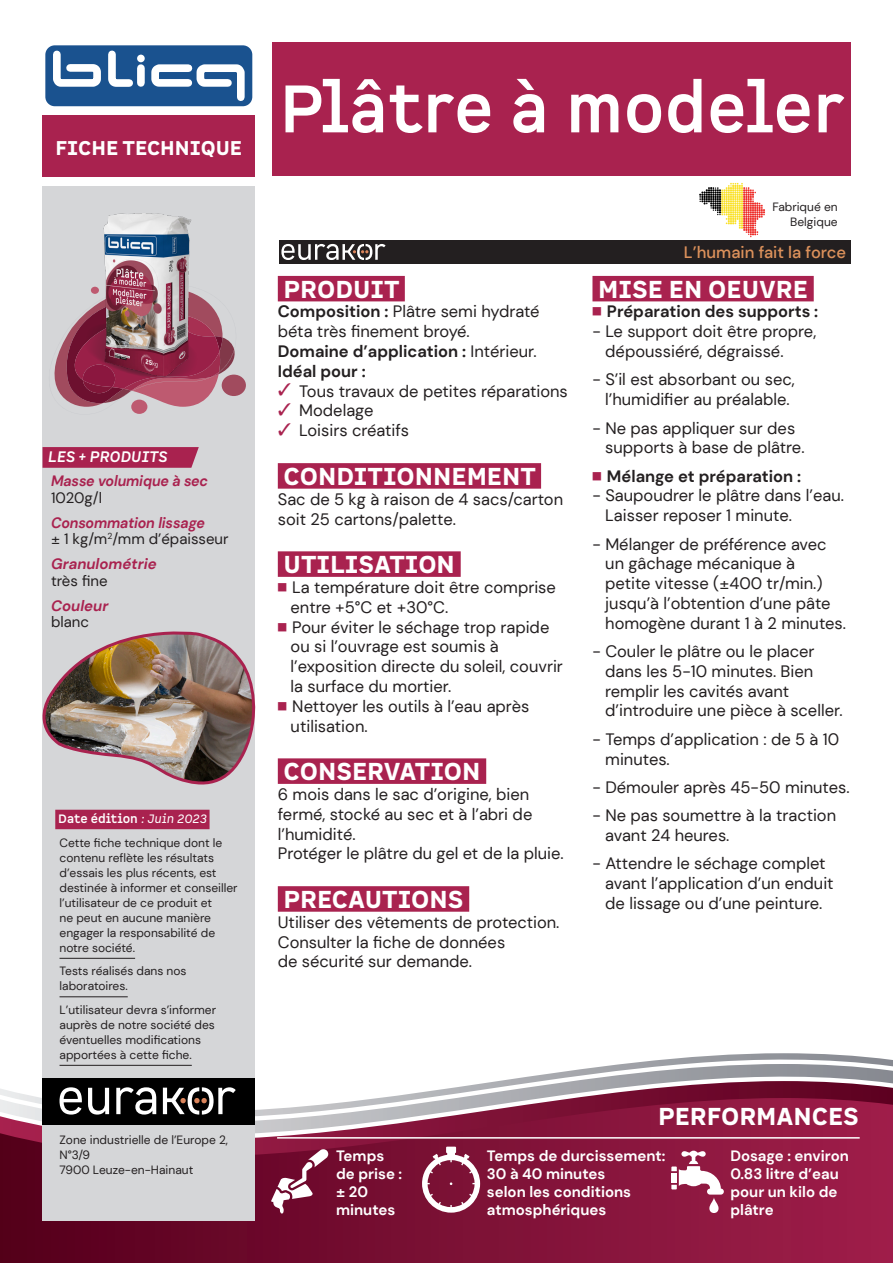
<style>
.page{position:relative;width:893px;height:1263px;background:#fff}
.page>*{position:absolute;margin:0;border:0;box-sizing:border-box;transform-origin:0 0}
.t1{font:700 66px "Spock Pro";color:#fff}
.TitreRouge{font:900 24px "Spock Pro";color:#fff}
.t2{font:900 19.5px "Spock Pro";color:#fff}
.t3{font:16.5px/19.8px "DM Sans";color:#231f20}
.t4{font:700 16.5px "DM Sans";color:#231f20}
.t5{font:500 16.5px "DM Sans";color:#dc915b}
.t6{font:700 15px/18px "DM Sans";color:#fff}
.t7{font:15px/16.5px "DM Sans";color:#231f20}
.t8{font:italic 700 15px/16.5px "DM Sans";color:#a9224f}
.t9{font:italic 700 15px/16.5px "DM Sans";color:#a9224f;scale:.95 1}
.t10{font:italic 700 15px "Spock Pro";color:#fff}
.AdresseSouligné{font:12px/15px "DM Sans";color:#231f20}
.AdresseSouligné-2{font:700 12px "Spock Pro";color:#fff}
.s1{font-weight:400;font-style:normal;color:#231f20}
.s2{font-weight:700;font-style:italic;color:#a9224f}
.s3{font-weight:400;font-style:italic}
.s4{font-weight:700}
.s5{font-weight:400}
</style>
<div class="page">
<div style="left:279px;top:240px;width:571px;height:24px;background:#231f20"></div>
<svg style="left:0;top:1049px;width:893px;height:49px"></svg>
<svg style="left:0;top:1098px;width:893px;height:165px;background:#892245"></svg>
<div style="left:43px;top:186px;width:212px;height:1034px;background:#d5d6d8"></div>
<div style="left:278px;top:276px;width:127px;height:25px;background:#a9224f"></div>
<div style="left:278px;top:463px;width:263px;height:26px;background:#a9224f"></div>
<div style="left:278px;top:551px;width:183px;height:26px;background:#a9224f"></div>
<div style="left:278px;top:758px;width:208px;height:26px;background:#a9224f"></div>
<div style="left:278px;top:886px;width:191px;height:26px;background:#a9224f"></div>
<svg style="left:222px;top:375px;width:24px;height:21px"></svg>
<svg style="left:54px;top:314px;width:188px;height:100px"></svg>
<img style="left:85px;top:213px;width:132px;height:177px">
<div style="left:272px;top:43px;width:578px;height:133px;background:#a9224f"></div>
<div style="left:44px;top:44px;width:210px;height:64px;background:#1a528f;border-radius:11px"></div>
<div style="left:43px;top:43px;width:212px;height:66px;border:3px solid #fff;border-radius:11px"></div>
<div style="left:43px;top:115px;width:212px;height:61px;background:#a9224f"></div>
<div style="left:43px;top:1079px;width:212px;height:46px;background:#000"></div>
<svg style="left:60px;top:1087px;width:22px;height:27px"></svg>
<svg style="left:88px;top:1088px;width:21px;height:26px"></svg>
<svg style="left:116px;top:1087px;width:40px;height:27px"></svg>
<svg style="left:163px;top:1087px;width:73px;height:27px"></svg>
<div style="left:55px;top:810px;width:155px;height:19px;background:#a9224f"></div>
<hr style="left:60px;top:958px;width:75px;height:1px;background:#231f20">
<hr style="left:60px;top:996px;width:68px;height:1px;background:#231f20">
<hr style="left:60px;top:1065px;width:132px;height:1px;background:#231f20">
<svg style="left:43px;top:447px;width:156px;height:21px;background:#aa2854"></svg>
<svg style="left:709px;top:1197px;width:9px;height:16px"></svg>
<svg style="left:671px;top:1151px;width:53px;height:43px"></svg>
<div style="left:671px;top:1173px;width:6px;height:10px;background:#fff"></div>
<div style="left:592px;top:276px;width:222px;height:25px;background:#a9224f"></div>
<svg style="left:271px;top:1148px;width:57px;height:67px"></svg>
<svg style="left:422px;top:1146px;width:58px;height:66px"></svg>
<hr style="left:277px;top:1137px;width:583px;height:1px;background:#fff">
<svg style="left:699px;top:183px;width:66px;height:54px"></svg>
<svg style="left:281px;top:244px;width:105px;height:16px"></svg>
<img style="left:42px;top:621px;width:214px;height:170px">
<svg style="left:53px;top:51px;width:192px;height:50px"></svg>
<p class="t2" style="left:55px;top:136px;width:188px">FICHE TECHNIQUE</p>
<p class="t10" style="left:48px;top:447px;width:121px">LES + PRODUITS</p>
<p class="t9" style="left:51px;top:473px;width:167px">Masse volumique à sec<br><span class="s1">1020g/l</span></p>
<p class="t7" style="left:51px;top:514px;width:179px"><span class="s2">Consommation lissage<br></span>± 1 kg/m<sup>2</sup>/mm d’épaisseur</p>
<p class="t8" style="left:51px;top:556px;width:107px">Granulométrie <span class="s1">très fine</span></p>
<p class="t8" style="left:51px;top:597px;width:59px">Couleur <span class="s1">blanc</span></p>
<p class="AdresseSouligné-2" style="left:58px;top:811px;width:150px">Date édition <span class="s3">: Juin 2023</span></p>
<p class="AdresseSouligné" style="left:60px;top:835px;width:180px">Cette fiche technique dont le contenu reflète les résultats d’essais les plus récents, est destinée à informer et conseiller l’utilisateur de ce produit et<br>ne peut en aucune manière engager la responsabilité de notre société.</p>
<p class="AdresseSouligné" style="left:60px;top:963px;width:129px">Tests réalisés dans nos laboratoires.</p>
<p class="AdresseSouligné" style="left:60px;top:1002px;width:158px">L’utilisateur devra s’informer auprès de notre société des éventuelles modifications apportées à cette fiche.</p>
<p class="AdresseSouligné" style="left:60px;top:1132px;width:170px">Zone industrielle de l’Europe 2,<br>N°3/9<br>7900 Leuze-en-Hainaut</p>
<p class="t1" style="left:279px;top:66px;width:567px">Plâtre à modeler</p>
<p class="TitreRouge" style="left:284px;top:274px;width:118px">PRODUIT</p>
<p class="t3" style="left:278px;top:302px;width:263px"><span class="s4">Composition :</span> Plâtre semi hydraté béta très finement broyé.</p>
<p class="t4" style="left:278px;top:341px;width:260px">Domaine d’application : <span class="s5">Intérieur.</span></p>
<p class="t4" style="left:278px;top:361px;width:89px">Idéal pour :</p>
<p class="t3" style="left:299px;top:381px;width:270px">Tous travaux de petites réparations</p>
<p class="t3" style="left:299px;top:401px;width:76px">Modelage</p>
<p class="t3" style="left:299px;top:421px;width:111px">Loisirs créatifs</p>
<p class="TitreRouge" style="left:284px;top:461px;width:254px">CONDITIONNEMENT</p>
<p class="t3" style="left:278px;top:489px;width:287px">Sac de 5 kg à raison de 4 sacs/carton soit 25 cartons/palette.</p>
<p class="TitreRouge" style="left:284px;top:549px;width:173px">UTILISATION</p>
<p class="t3" style="left:291px;top:577px;width:267px">La température doit être comprise entre +5°C et +30°C.</p>
<p class="t3" style="left:291px;top:617px;width:274px">Pour éviter le séchage trop rapide ou si l’ouvrage est soumis à l’exposition directe du soleil, couvrir la surface du mortier.</p>
<p class="t3" style="left:291px;top:696px;width:240px">Nettoyer les outils à l’eau après utilisation.</p>
<p class="TitreRouge" style="left:284px;top:756px;width:198px">CONSERVATION</p>
<p class="t3" style="left:278px;top:784px;width:256px">6 mois dans le sac d’origine, bien fermé, stocké au sec et à l’abri de l’humidité.</p>
<p class="t3" style="left:278px;top:844px;width:287px">Protéger le plâtre du gel et de la pluie.</p>
<p class="TitreRouge" style="left:284px;top:884px;width:181px">PRECAUTIONS</p>
<p class="t3" style="left:278px;top:912px;width:283px">Utiliser des vêtements de protection.</p>
<p class="t3" style="left:278px;top:932px;width:229px">Consulter la fiche de données de sécurité sur demande.</p>
<p class="AdresseSouligné" style="left:772px;top:200px;width:67px;text-align:right">Fabriqué en<br>Belgique</p>
<p class="t5" style="left:684px;top:242px;width:164px">L’humain fait la force</p>
<p class="TitreRouge" style="left:598px;top:274px;width:211px">MISE EN OEUVRE</p>
<p class="t4" style="left:607px;top:301px;width:213px">Préparation des supports :</p>
<p class="t3" style="left:605px;top:322px;width:213px;text-indent:-13px">- Le support doit être propre, dépoussiéré, dégraissé.</p>
<p class="t3" style="left:592px;top:370px;width:204px;text-align:center">- S’il est absorbant ou sec, l’humidifier au préalable.</p>
<p class="t3" style="left:605px;top:418px;width:201px;text-indent:-13px">- Ne pas appliquer sur des supports à base de plâtre.</p>
<p class="t4" style="left:607px;top:465px;width:196px">Mélange et préparation :</p>
<p class="t3" style="left:605px;top:486px;width:240px;text-indent:-13px">- Saupoudrer le plâtre dans l’eau.<br>Laisser reposer 1 minute.</p>
<p class="t3" style="left:605px;top:534px;width:242px;text-indent:-13px">- Mélanger de préférence avec un gâchage mécanique à<br>petite vitesse (±400 tr/min.) jusqu’à l’obtention d’une pâte homogène durant 1 à 2 minutes.</p>
<p class="t3" style="left:605px;top:641px;width:239px;text-indent:-13px">- Couler le plâtre ou le placer dans les 5-10 minutes. Bien remplir les cavités avant d’introduire une pièce à sceller.</p>
<p class="t3" style="left:605px;top:729px;width:236px;text-indent:-13px">- Temps d’application : de 5 à 10 minutes.</p>
<p class="t3" style="left:592px;top:777px;width:259px">- Démouler après 45-50 minutes.</p>
<p class="t3" style="left:605px;top:805px;width:232px;text-indent:-13px">- Ne pas soumettre à la traction avant 24 heures.</p>
<p class="t3" style="left:605px;top:853px;width:230px;text-indent:-13px">- Attendre le séchage complet avant l’application d’un enduit de lissage ou d’une peinture.</p>
<p class="TitreRouge" style="left:658px;top:1101px;width:202px">PERFORMANCES</p>
<p class="t6" style="left:336px;top:1147px;width:68px">Temps de prise : ± 20 minutes</p>
<p class="t6" style="left:487px;top:1147px;width:180px">Temps de durcissement:<br>30 à 40 minutes<br>selon les conditions atmosphériques</p>
<p class="t6" style="left:730px;top:1147px;width:120px">Dosage : environ<br>0.83 litre d’eau pour un kilo de plâtre</p>
</div>
